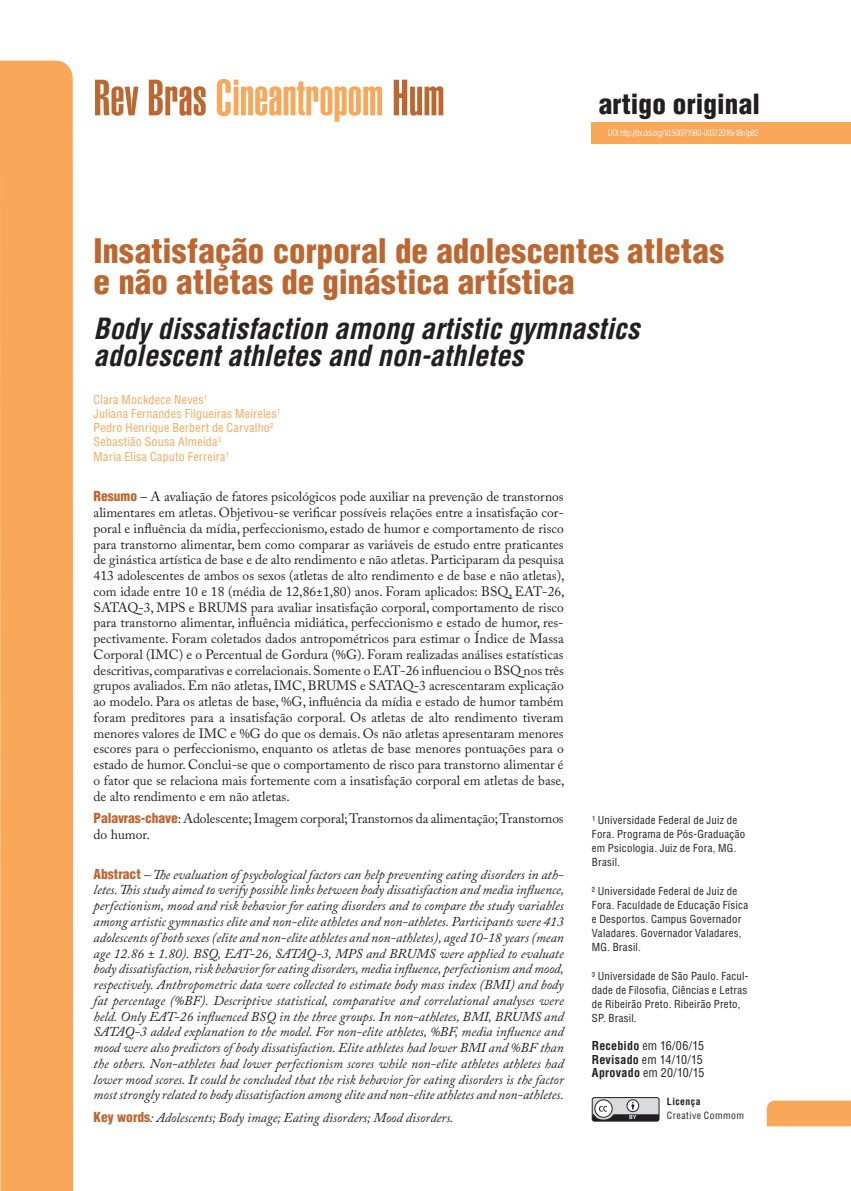
<style>
.page{position:relative;width:851px;height:1191px;background:#fff}
.page>*{position:absolute;margin:0;border:0;box-sizing:border-box;transform-origin:0 0}
.t1{font:50.1px "Helvetica LT Std Ultra Comp";letter-spacing:.005em;color:#f9a758}
.t2{font:900 condensed 33px/31.5px "Helvetica LT Std";letter-spacing:.01em;color:#bd6630}
.t3{font:italic 700 condensed 28.5px/27.8px "Helvetica LT Std";color:#231f20}
.t4{font:900 condensed 27.15px "Helvetica LT Std";letter-spacing:.005em;color:#231f20}
.t5{font:13.5px/15.8px "Adobe Caslon Pro";color:#231f20;text-align:justify}
.t6{font:italic 13.5px/15.8px "Adobe Caslon Pro";color:#231f20;text-align:justify}
.t7{font:condensed 12px/13.8px "Helvetica LT Std";letter-spacing:.02em;color:#f9a758}
.t8{font:condensed 12px/13.5px "Helvetica LT Std";letter-spacing:-.025em;color:#231f20}
.t9{font:condensed 10.8px/14.1px "Helvetica LT Std";letter-spacing:.02em;color:#231f20}
.t10{font:condensed 9.75px "Helvetica LT Std";letter-spacing:.045em;color:#231f20}
.t11{font:700 condensed 9.75px "Helvetica LT Std";letter-spacing:.05em;color:#231f20}
.t12{font:300 condensed 8.7px "Helvetica LT Std";letter-spacing:-.05em;color:#fff}
.t13{font:600 semi-expanded 6px "Myriad Pro";color:#fff}
.s1{color:#bd6630}
.s2{font-family:"Helvetica LT Std";font-weight:900;font-stretch:condensed;color:#bd6630}
.s3{font-family:"Helvetica LT Std";font-weight:900;font-style:normal;font-stretch:condensed;color:#bd6630}
.s4{font-weight:700}
</style>
<div class="page">
<div style="left:592px;top:1097px;width:67px;height:24px;background:#d9dadc;border-radius:2px"></div>
<div style="left:591px;top:1097px;width:68px;height:24px;border:1px solid #231f20;border-radius:2px"></div>
<svg style="left:594px;top:1099px;width:18px;height:18px"></svg>
<div style="left:594px;top:1099px;width:18px;height:18px;border:1px solid #231f20;border-radius:50%"></div>
<div style="left:626px;top:1099px;width:13px;height:13px;border:1px solid #231f20;border-radius:50%"></div>
<div style="left:766px;top:1100px;width:84px;height:26px;background:#f9a758"></div>
<svg style="left:592px;top:1102px;width:67px;height:19px"></svg>
<div style="left:591px;top:122px;width:259px;height:22px;background:#f9a758"></div>
<div style="left:0;top:61px;width:73px;height:1130px;background:#f9a758"></div>
<h1 class="t1" style="left:94px;top:69px;width:352px"><span class="s1">Rev Bras</span> Cineantropom <span class="s1">Hum</span></h1>
<h3 class="t4" style="left:598px;top:87px;width:162px">artigo original</h3>
<p class="t12" style="left:608px;top:128px;width:152px">DOI:http://dx.doi.org/10.5007/1980-0037.2016v18n1p82</p>
<h2 class="t2" style="left:94px;top:235px;width:632px">Insatisfação corporal de adolescentes atletas e não atletas de ginástica artística</h2>
<h3 class="t3" style="left:94px;top:315px;width:547px">Body dissatisfaction among artistic gymnastics adolescent athletes and non-athletes</h3>
<p class="t7" style="left:94px;top:393px;width:188px">Clara Mockdece Neves<sup>1<br></sup>Juliana Fernandes Filgueiras Meireles<sup>1<br></sup>Pedro Henrique Berbert de Carvalho<sup>2<br></sup>Sebastião Sousa Almeida<sup>3</sup></p>
<p class="t7" style="left:94px;top:450px;width:137px">Maria Elisa Caputo Ferreira<sup>1</sup></p>
<p class="t5" style="left:94px;top:488px;width:472px"><span class="s2">Resumo</span> – A avaliação de fatores psicológicos pode auxiliar na prevenção de transtornos alimentares em atletas. Objetivou-se verificar possíveis relações entre a insatisfação cor&shy;poral e influência da mídia, perfeccionismo, estado de humor e comportamento de risco para transtorno alimentar, bem como comparar as variáveis de estudo entre praticantes de ginástica artística de base e de alto rendimento e não atletas. Participaram da pesquisa 413 adolescentes de ambos os sexos (atletas de alto rendimento e de base e não atletas), com idade entre 10 e 18 (média de 12,86±1,80) anos. Foram aplicados: BSQ, EAT-26, SATAQ-3, MPS e BRUMS para avaliar insatisfação corporal, comportamento de risco para transtorno alimentar, influência midiática, perfeccionismo e estado de humor, res&shy;pectivamente. Foram coletados dados antropométricos para estimar o Índice de Massa Corporal (IMC) e o Percentual de Gordura (%G). Foram realizadas análises estatísticas descritivas, comparativas e correlacionais. Somente o EAT-26 influenciou o BSQ nos três grupos avaliados. Em não atletas, IMC, BRUMS e SATAQ-3 acrescentaram explicação ao modelo. Para os atletas de base, %G, influência da mídia e estado de humor também foram preditores para a insatisfação corporal. Os atletas de alto rendimento tiveram menores valores de IMC e %G do que os demais. Os não atletas apresentaram menores escores para o perfeccionismo, enquanto os atletas de base menores pontuações para o estado de humor. Conclui-se que o comportamento de risco para transtorno alimentar é o fator que se relaciona mais fortemente com a insatisfação corporal em atletas de base, de alto rendimento e em não atletas.</p>
<p class="t5" style="left:94px;top:810px;width:471px"><span class="s2">Palavras-chave</span>: Adolescente; Imagem corporal; Transtornos da alimentação; Transtornos do humor.</p>
<p class="t6" style="left:94px;top:866px;width:472px"><span class="s3">Abstract</span> – The evaluation of psychological factors can help preventing eating disorders in ath&shy;letes. This study aimed to verify possible links between body dissatisfaction and media influence, perfectionism, mood and risk behavior for eating disorders and to compare the study variables among artistic gymnastics elite and non-elite athletes and non-athletes. Participants were 413 adolescents of both sexes (elite and non-elite athletes and non-athletes), aged 10-18 years (mean age 12.86 ± 1.80). BSQ, EAT-26, SATAQ-3, MPS and BRUMS were applied to evaluate body dissatisfaction, risk behavior for eating disorders, media influence, perfectionism and mood, respectively. Anthropometric data were collected to estimate body mass index (BMI) and body fat percentage (%BF). Descriptive statistical, comparative and correlational analyses were held. Only EAT-26 influenced BSQ in the three groups. In non-athletes, BMI, BRUMS and SATAQ-3 added explanation to the model. For non-elite athletes, %BF, media influence and mood were also predictors of body dissatisfaction. Elite athletes had lower BMI and %BF than the others. Non-athletes had lower perfectionism scores while non-elite athletes athletes had lower mood scores. It could be concluded that the risk behavior for eating disorders is the factor most strongly related to body dissatisfaction among elite and non-elite athletes and non-athletes.</p>
<p class="t6" style="left:94px;top:1109px;width:361px"><span class="s3">Key words</span>: Adolescents; Body image; Eating disorders; Mood disorders.</p>
<p class="t9" style="left:591px;top:813px;width:155px">¹ Universidade Federal de Juiz de<br>Fora. Programa de Pós-Graduação em Psicologia. Juiz de Fora, MG.<br>Brasil.</p>
<p class="t9" style="left:591px;top:884px;width:158px">² Universidade Federal de Juiz de<br>Fora. Faculdade de Educação Física e Desportos. Campus Governador<br>Valadares. Governador Valadares,<br>MG. Brasil.</p>
<p class="t9" style="left:591px;top:969px;width:158px">³ Universidade de São Paulo. Facul&shy;dade de Filosofia, Ciências e Letras de Ribeirão Preto. Ribeirão Preto,<br>SP. Brasil.</p>
<p class="t8" style="left:591px;top:1039px;width:114px"><span class="s4">Recebido</span> em 16/06/15<br><span class="s4">Revisado</span> em 14/10/15<br><span class="s4">Aprovado</span> em 20/10/15</p>
<p class="t11" style="left:666px;top:1095px;width:35px">Licença</p>
<p class="t10" style="left:666px;top:1109px;width:78px">Creative Commom</p>
<p class="t13" style="left:629px;top:1113px;width:9px">BY</p>
</div>
